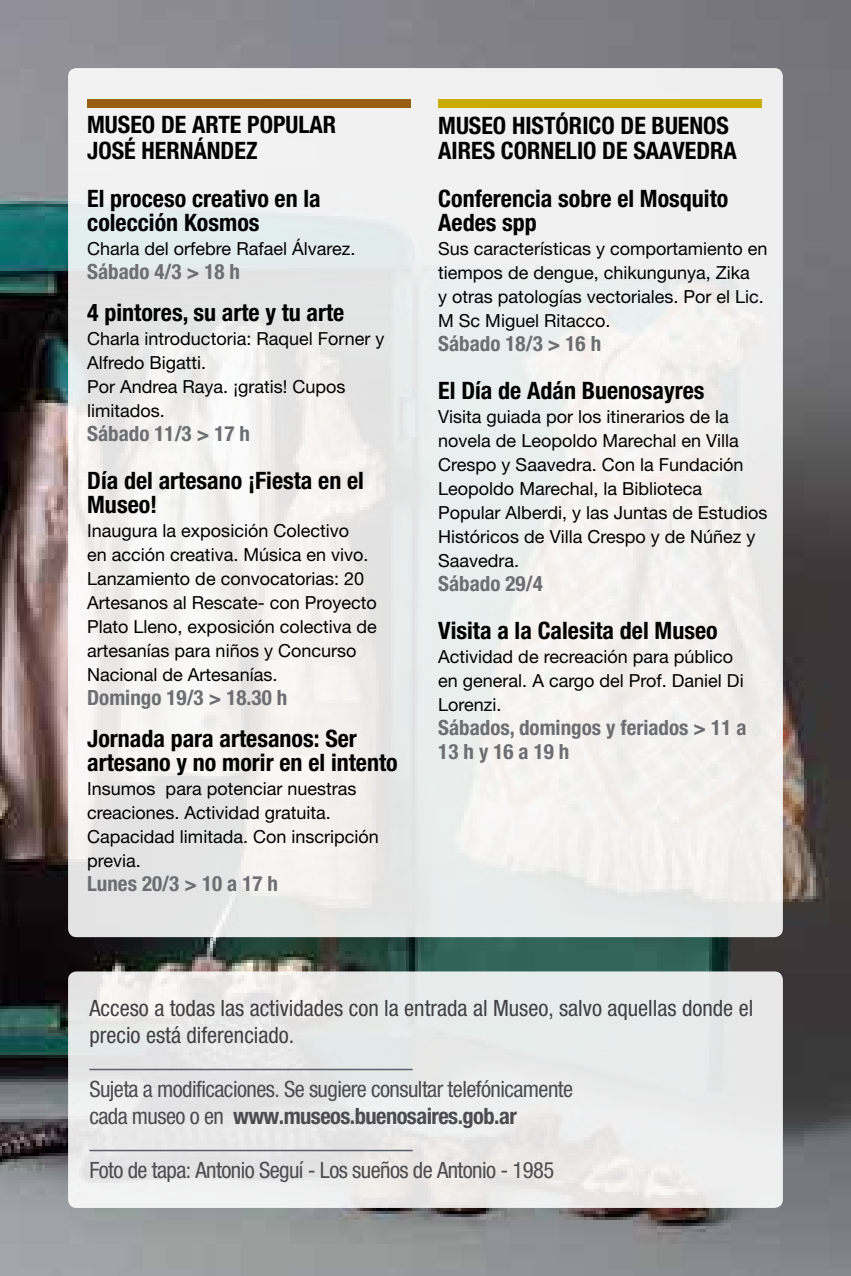
<style>
.page{position:relative;width:851px;height:1276px;background:#fff}
.page>*{position:absolute;margin:0;border:0;box-sizing:border-box;transform-origin:0 0}
.t1{font:700 condensed 24px/24px "Helvetica Neue LT Std";color:#000}
.t2{font:condensed 22.5px/27px "Helvetica Neue LT Std";letter-spacing:-.025em;color:#4d4d4f}
.t3{font:condensed 22.5px/27px "Helvetica Neue LT Std";color:#414042}
.t4{font:700 condensed 21px/24px "Helvetica Neue LT Std";color:#6d6e71}
.t5{font:18px/24px "Helvetica Neue LT Std";color:#000}
.s1{font-weight:700}
</style>
<div class="page">
<img style="left:0;top:0;width:850px;height:1276px">
<div style="left:68px;top:971px;width:714px;height:237px;background:#e8eaea;border-radius:9px"></div>
<div style="left:68px;top:68px;width:714px;height:869px;background:linear-gradient(to right,#eceded,#f0f0ef);border-radius:9px"></div>
<div style="left:87px;top:99px;width:323px;height:9px;background:#985f12"></div>
<hr style="left:89px;top:1068px;width:323px;height:2px;background:#5a616d">
<hr style="left:89px;top:1149px;width:323px;height:2px;background:#5a616d">
<div style="left:438px;top:100px;width:323px;height:8px;background:#c8ac01"></div>
<h1 class="t1" style="left:87px;top:112px;width:250px;line-height:25.5px">MUSEO DE ARTE POPULAR<br>JOSÉ HERNÁNDEZ</h1>
<h1 class="t1" style="left:87px;top:186px;width:235px">El proceso creativo en la colección Kosmos</h1>
<p class="t5" style="left:87px;top:236px;width:269px">Charla del orfebre Rafael Álvarez.</p>
<p class="t4" style="left:87px;top:259px;width:154px">Sábado 4/3 &gt; 18 h</p>
<h1 class="t1" style="left:87px;top:300px;width:259px">4 pintores, su arte y tu arte</h1>
<p class="t5" style="left:87px;top:326px;width:299px">Charla introductoria: Raquel Forner y<br>Alfredo Bigatti.<br>Por Andrea Raya. ¡gratis! Cupos limitados.</p>
<p class="t4" style="left:87px;top:421px;width:164px">Sábado 11/3 &gt; 17 h</p>
<h1 class="t1" style="left:87px;top:468px;width:278px">Día del artesano ¡Fiesta en el<br>Museo!</h1>
<p class="t5" style="left:87px;top:518px;width:291px">Inaugura la exposición Colectivo<br>en acción creativa. Música en vivo.<br>Lanzamiento de convocatorias: 20<br>Artesanos al Rescate- con Proyecto Plato Lleno, exposición colectiva de artesanías para niños y Concurso Nacional de Artesanías.</p>
<p class="t4" style="left:87px;top:685px;width:202px">Domingo 19/3 &gt; 18.30 h</p>
<h1 class="t1" style="left:87px;top:726px;width:312px">Jornada para artesanos: Ser artesano y no morir en el intento</h1>
<p class="t5" style="left:87px;top:776px;width:293px">Insumos para potenciar nuestras creaciones. Actividad gratuita.<br>Capacidad limitada. Con inscripción previa.</p>
<p class="t4" style="left:87px;top:871px;width:192px">Lunes 20/3 &gt; 10 a 17 h</p>
<h1 class="t1" style="left:438px;top:112px;width:300px;line-height:25.5px">MUSEO HISTÓRICO DE BUENOS<br>AIRES CORNELIO DE SAAVEDRA</h1>
<h1 class="t1" style="left:438px;top:186px;width:291px">Conferencia sobre el Mosquito<br>Aedes spp</h1>
<p class="t5" style="left:438px;top:236px;width:331px">Sus características y comportamiento en tiempos de dengue, chikungunya, Zika<br>y otras patologías vectoriales. Por el Lic.<br>M Sc Miguel Ritacco.</p>
<p class="t4" style="left:438px;top:331px;width:164px">Sábado 18/3 &gt; 16 h</p>
<h1 class="t1" style="left:438px;top:378px;width:268px">El Día de Adán Buenosayres</h1>
<p class="t5" style="left:438px;top:404px;width:331px">Visita guiada por los itinerarios de la novela de Leopoldo Marechal en Villa Crespo y Saavedra. Con la Fundación Leopoldo Marechal, la Biblioteca Popular Alberdi, y las Juntas de Estudios Históricos de Villa Crespo y de Núñez y Saavedra.</p>
<p class="t4" style="left:438px;top:571px;width:106px">Sábado 29/4</p>
<h1 class="t1" style="left:438px;top:618px;width:281px">Visita a la Calesita del Museo</h1>
<p class="t5" style="left:438px;top:644px;width:307px">Actividad de recreación para público en general. A cargo del Prof. Daniel Di<br>Lorenzi.</p>
<p class="t4" style="left:438px;top:715px;width:310px">Sábados, domingos y feriados &gt; 11 a<br>13 h y 16 a 19 h</p>
<p class="t3" style="left:89px;top:994px;width:665px">Acceso a todas las actividades con la entrada al Museo, salvo aquellas donde el precio está diferenciado.</p>
<p class="t2" style="left:89px;top:1075px;width:485px">Sujeta a modificaciones. Se sugiere consultar telefónicamente cada museo o en <span class="s1">www.museos.buenosaires.gob.ar</span></p>
<p class="t2" style="left:89px;top:1156px;width:466px">Foto de tapa: Antonio Seguí - Los sueños de Antonio - 1985</p>
</div>
